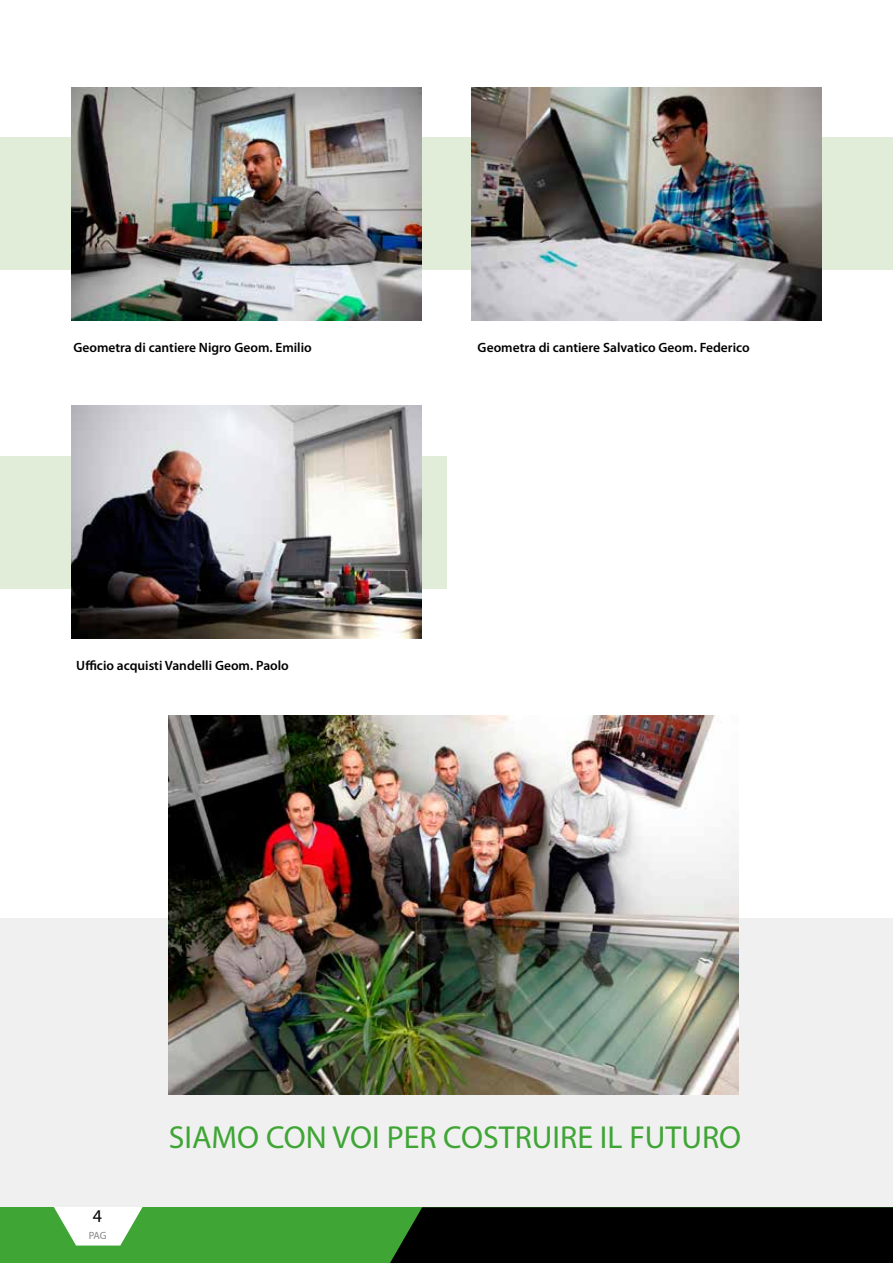
<style>
.page{position:relative;width:893px;height:1263px;background:#fff}
.page>*{position:absolute;margin:0;border:0;box-sizing:border-box;transform-origin:0 0}
.t1{font:31.95px "Myriad Pro";color:#3fa535}
.t2{font:18px "Myriad Pro";color:#000}
.t3{font:600 13.5px "Myriad Pro";color:#000}
.t4{font:10.5px "Myriad Pro";color:#878787}
</style>
<div class="page">
<div style="left:0;top:1207px;width:893px;height:56px;background:#3fa535"></div>
<svg style="left:54px;top:1207px;width:88px;height:38px"></svg>
<div style="left:390px;top:1207px;width:503px;height:56px;background:#000"></div>
<div style="left:0;top:918px;width:893px;height:289px;background:#f0f0f0"></div>
<div style="left:0;top:138px;width:893px;height:132px;background:#e2edd9"></div>
<img style="left:72px;top:87px;width:349px;height:233px">
<img style="left:472px;top:87px;width:349px;height:233px">
<div style="left:0;top:456px;width:446px;height:132px;background:#e2edd9"></div>
<img style="left:72px;top:406px;width:349px;height:233px">
<img style="left:169px;top:715px;width:569px;height:380px">
<p class="t3" style="left:73px;top:340px;width:240px">Geometra di cantiere Nigro Geom. Emilio</p>
<p class="t3" style="left:76px;top:658px;width:214px">Ufficio acquisti Vandelli Geom. Paolo</p>
<p class="t3" style="left:478px;top:340px;width:274px">Geometra di cantiere Salvatico Geom. Federico</p>
<h2 class="t2" style="left:93px;top:1206px;width:11px">4</h2>
<p class="t4" style="left:89px;top:1229px;width:19px">PAG</p>
<h1 class="t1" style="left:169px;top:1119px;width:574px">SIAMO CON VOI PER COSTRUIRE IL FUTURO</h1>
</div>
